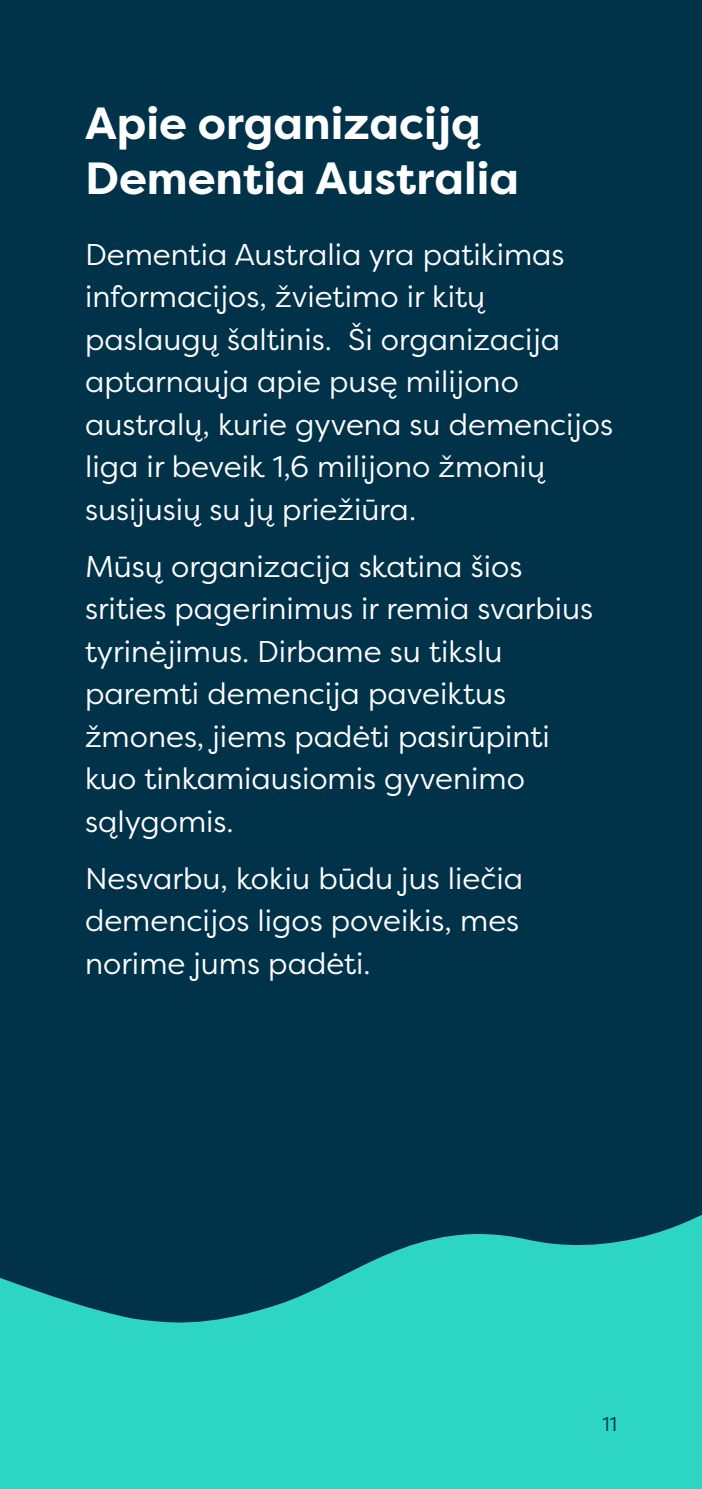
<style>
.page{position:relative;width:702px;height:1489px;background:#fff}
.page>*{position:absolute;margin:0;border:0;box-sizing:border-box;transform-origin:0 0}
.t1{font:700 45px/55px "Filson Pro";color:#fff}
.t2{font:30px/42.5px "Filson Pro";color:#fff}
.t3{font:20px "Filson Pro";color:#00334a}
</style>
<div class="page">
<div style="left:0;top:1166px;width:702px;height:322px;background:#2cd5c4"></div>
<div style="left:1px;top:0;width:701px;height:1323px;background:#00334a"></div>
<img style="left:0;top:0;width:1px;height:1488px">
<h1 class="t1" style="left:85px;top:96px;width:435px">Apie organizaciją<br>Dementia Australia</h1>
<p class="t2" style="left:85px;top:232px;width:529px">Dementia Australia yra patikimas informacijos, žvietimo ir kitų paslaugų šaltinis. Ši organizacija aptarnauja apie pusę milijono australų, kurie gyvena su demencijos liga ir beveik 1,6 milijono žmonių susijusių su jų priežiūra.</p>
<p class="t2" style="left:85px;top:544px;width:509px">Mūsų organizacija skatina šios srities pagerinimus ir remia svarbius tyrinėjimus. Dirbame su tikslu paremti demencija paveiktus žmones, jiems padėti pasirūpinti kuo tinkamiausiomis gyvenimo sąlygomis.</p>
<p class="t2" style="left:85px;top:856px;width:439px">Nesvarbu, kokiu būdu jus liečia demencijos ligos poveikis, mes norime jums padėti.</p>
<p class="t3" style="left:602px;top:1410px;width:16px">11</p>
</div>
